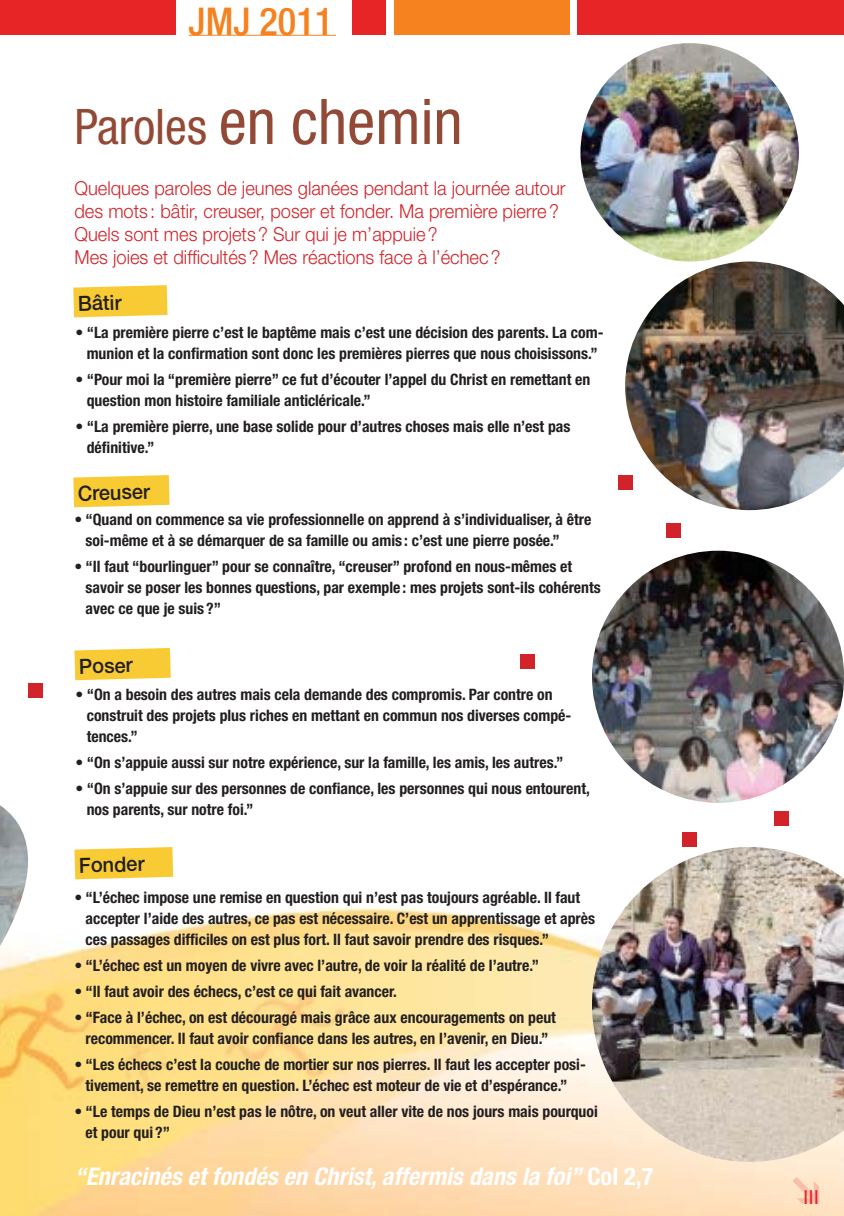
<style>
.page{position:relative;width:844px;height:1216px;background:#fff}
.page>*{position:absolute;margin:0;border:0;box-sizing:border-box;transform-origin:0 0}
.t1{font:condensed 63px "Helvetica Neue";color:#924935}
.t2{font:500 condensed 38.32px "Helvetica Neue";color:#f5821f}
.t3{font:italic 700 condensed 24.5px "Helvetica Neue";color:#fff}
.t4{font:500 21px "Helvetica Neue CE";color:#231f20;scale:.95 1}
.t5{font:300 19.25px/23.1px "Helvetica Neue";color:#d2232a;scale:.95 1}
.t6{font:19.25px "Helvetica";color:#e72426}
.t7{font:700 condensed 15.75px/21px "Helvetica Neue";color:#231f20}
.s1{font-size:49px}
.s2{font-style:normal}
</style>
<div class="page">
<img style="left:0;top:796px;width:843px;height:419px">
<div style="left:352px;top:0;width:34px;height:35px;background:#e72426"></div>
<div style="left:0;top:0;width:175px;height:35px;background:#e72426"></div>
<div style="left:393px;top:0;width:176px;height:35px;background:#f5821f"></div>
<div style="left:577px;top:0;width:266px;height:35px;background:#e72426"></div>
<hr style="left:189px;top:35px;width:147px;height:1px;background:#f5821f">
<svg style="left:792px;top:1176px;width:27px;height:27px"></svg>
<img style="left:0;top:803px;width:30px;height:145px">
<svg style="left:73px;top:285px;width:94px;height:32px"></svg>
<svg style="left:73px;top:475px;width:96px;height:32px"></svg>
<svg style="left:74px;top:648px;width:97px;height:32px"></svg>
<svg style="left:74px;top:847px;width:99px;height:32px"></svg>
<img style="left:625px;top:261px;width:218px;height:249px">
<img style="left:592px;top:847px;width:251px;height:314px">
<img style="left:580px;top:43px;width:218px;height:218px;border-radius:50%">
<img style="left:592px;top:550px;width:251px;height:252px;border-radius:50%">
<div style="left:28px;top:683px;width:14px;height:14px;background:#d2232a"></div>
<div style="left:520px;top:654px;width:14px;height:14px;background:#d2232a"></div>
<div style="left:666px;top:523px;width:14px;height:14px;background:#d2232a"></div>
<div style="left:618px;top:475px;width:14px;height:14px;background:#d2232a"></div>
<div style="left:774px;top:811px;width:14px;height:14px;background:#d2232a"></div>
<div style="left:682px;top:832px;width:14px;height:15px;background:#d2232a"></div>
<h2 class="t2" style="left:189px;top:8px;width:146px">JMJ 2011</h2>
<h1 class="t1" style="left:74px;top:99px;width:389px"><span class="s1">Paroles</span> en chemin</h1>
<p class="t5" style="left:74px;top:178px;width:518px">Quelques paroles de jeunes glanées pendant la journée autour des mots : bâtir, creuser, poser et fonder. Ma première pierre ?<br>Quels sont mes projets ? Sur qui je m’appuie ?<br>Mes joies et difficultés ? Mes réactions face à l’échec ?</p>
<h3 class="t4" style="left:78px;top:295px;width:47px;rotate:-1deg">Bâtir</h3>
<p class="t7" style="left:76px;top:324px;width:529px;text-align:center">• “La première pierre c’est le baptême mais c’est une décision des parents. La com&shy;munion et la confirmation sont donc les premières pierres que nous choisissons.”</p>
<p class="t7" style="left:87px;top:371px;width:505px;text-indent:-11px">• “Pour moi la “première pierre” ce fut d’écouter l’appel du Christ en remettant en question mon histoire familiale anticléricale.”</p>
<p class="t7" style="left:87px;top:417px;width:485px;text-indent:-11px">• “La première pierre, une base solide pour d’autres choses mais elle n’est pas définitive.”</p>
<h3 class="t4" style="left:78px;top:485px;width:77px;rotate:-1deg">Creuser</h3>
<p class="t7" style="left:85px;top:510px;width:507px;text-indent:-11px">• “Quand on commence sa vie professionnelle on apprend à s’individualiser, à être soi-même et à se démarquer de sa famille ou amis : c’est une pierre posée.”</p>
<p class="t7" style="left:85px;top:557px;width:516px;text-indent:-11px">• “Il faut “bourlinguer” pour se connaître, “creuser” profond en nous-mêmes et savoir se poser les bonnes questions, par exemple : mes projets sont-ils cohérents avec ce que je suis ?”</p>
<h3 class="t4" style="left:79px;top:658px;width:58px;rotate:-1deg">Poser</h3>
<p class="t7" style="left:87px;top:685px;width:486px;text-indent:-11px">• “On a besoin des autres mais cela demande des compromis. Par contre on construit des projets plus riches en mettant en commun nos diverses compé&shy;tences.”</p>
<p class="t7" style="left:76px;top:753px;width:489px">• “On s’appuie aussi sur notre expérience, sur la famille, les amis, les autres.”</p>
<p class="t7" style="left:87px;top:779px;width:504px;text-indent:-11px">• “On s’appuie sur des personnes de confiance, les personnes qui nous entourent, nos parents, sur notre foi.”</p>
<h3 class="t4" style="left:79px;top:857px;width:70px;rotate:-1deg">Fonder</h3>
<p class="t7" style="left:85px;top:888px;width:511px;text-indent:-11px">• “L’échec impose une remise en question qui n’est pas toujours agréable. Il faut accepter l’aide des autres, ce pas est nécessaire. C’est un apprentissage et après ces passages difficiles on est plus fort. Il faut savoir prendre des risques.”</p>
<p class="t7" style="left:74px;top:956px;width:466px">• “L’échec est un moyen de vivre avec l’autre, de voir la réalité de l’autre.”</p>
<p class="t7" style="left:74px;top:982px;width:324px">• “Il faut avoir des échecs, c’est ce qui fait avancer.</p>
<p class="t7" style="left:74px;top:1008px;width:483px;text-align:center">• “Face à l’échec, on est découragé mais grâce aux encouragements on peut recommencer. Il faut avoir confiance dans les autres, en l’avenir, en Dieu.”</p>
<p class="t7" style="left:74px;top:1055px;width:513px;text-align:center">• “Les échecs c’est la couche de mortier sur nos pierres. Il faut les accepter posi&shy;tivement, se remettre en question. L’échec est moteur de vie et d’espérance.”</p>
<p class="t7" style="left:85px;top:1102px;width:513px;text-indent:-11px">• “Le temps de Dieu n’est pas le nôtre, on veut aller vite de nos jours mais pourquoi et pour qui ?”</p>
<h3 class="t3" style="left:74px;top:1166px;width:580px">“Enracinés et fondés en Christ, affermis dans la foi” <span class="s2">Col 2,7</span></h3>
<p class="t6" style="left:802px;top:1189px;width:18px">III</p>
</div>
